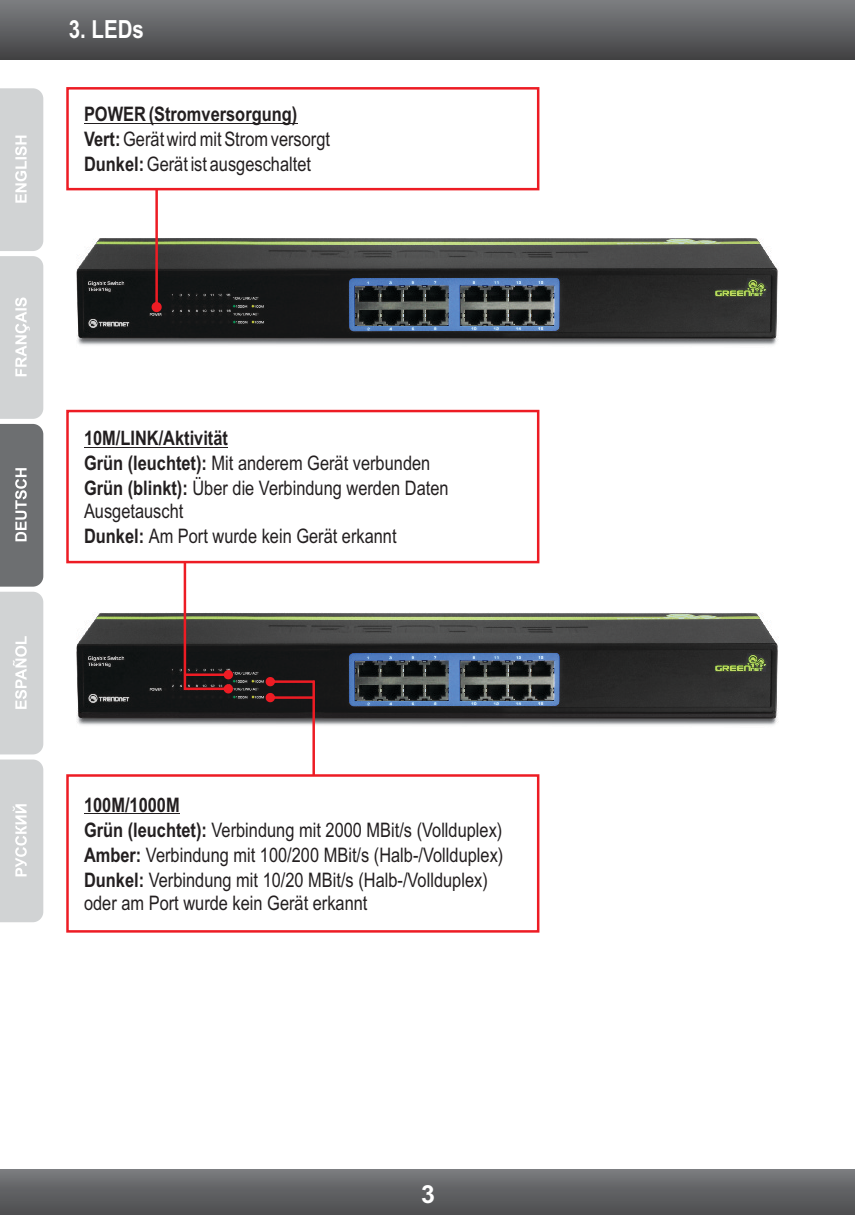
<style>
.page{position:relative;width:855px;height:1215px;background:#fff}
.page>*{position:absolute;margin:0;border:0;box-sizing:border-box;transform-origin:0 0}
.t1{font:700 25px "Arial Narrow";color:#fff}
.t2{font:700 25px "Arial";color:#fff}
.t3{font:20px/25.2px "Arial Narrow";color:#231f20}
.s1{font-weight:700}
</style>
<div class="page">
<svg style="left:0;top:88px;width:43px;height:666px;background:#bebfc1"></svg>
<svg style="left:0;top:760px;width:43px;height:162px;background:#d3d5d6"></svg>
<div style="left:0;top:0;width:855px;height:59px;background:linear-gradient(to bottom,#7d7f82,#434244)"></div>
<div style="left:0;top:1170px;width:855px;height:45px;background:linear-gradient(to bottom,#77797c,#4b4c4e)"></div>
<img style="left:76px;top:645px;width:702px;height:81px">
<img style="left:77px;top:613px;width:702px;height:109px">
<svg style="left:184px;top:565px;width:49px;height:128px"></svg>
<svg style="left:266px;top:677px;width:49px;height:96px"></svg>
<img style="left:77px;top:238px;width:701px;height:108px">
<svg style="left:152px;top:192px;width:10px;height:120px"></svg>
<svg style="left:66px;top:87px;width:474px;height:105px"></svg>
<hr style="left:84px;top:123px;width:213px;height:1px;background:#231f20">
<svg style="left:66px;top:409px;width:474px;height:156px"></svg>
<hr style="left:84px;top:447px;width:144px;height:1px;background:#231f20">
<svg style="left:66px;top:773px;width:474px;height:160px"></svg>
<hr style="left:84px;top:813px;width:96px;height:1px;background:#231f20">
<p class="t1" style="left:69px;top:20px;width:77px">3. LEDs</p>
<p class="t3" style="left:84px;top:103px;width:248px"><span class="s1">POWER (Stromversorgung)<br>Vert:</span> Gerät wird mit Strom versorgt<br><span class="s1">Dunkel:</span> Gerät ist ausgeschaltet</p>
<p class="t3" style="left:84px;top:427px;width:366px"><span class="s1">10M/LINK/Aktivität<br>Grün (leuchtet):</span> Mit anderem Gerät verbunden<br><span class="s1">Grün (blinkt):</span> Über die Verbindung werden Daten</p>
<p class="t3" style="left:84px;top:500px;width:314px">Ausgetauscht<br><span class="s1">Dunkel:</span> Am Port wurde kein Gerät erkannt</p>
<p class="t3" style="left:84px;top:794px;width:421px"><span class="s1">100M/1000M<br>Grün (leuchtet):</span> Verbindung mit 2000 MBit/s (Vollduplex)<br><span class="s1">Amber:</span> Verbindung mit 100/200 MBit/s (Halb-/Vollduplex)<br><span class="s1">Dunkel:</span> Verbindung mit 10/20 MBit/s (Halb-/Vollduplex)</p>
<p class="t3" style="left:84px;top:892px;width:285px">oder am Port wurde kein Gerät erkannt</p>
<p class="t2" style="left:421px;top:1185px;width:15px">3</p>
</div>
